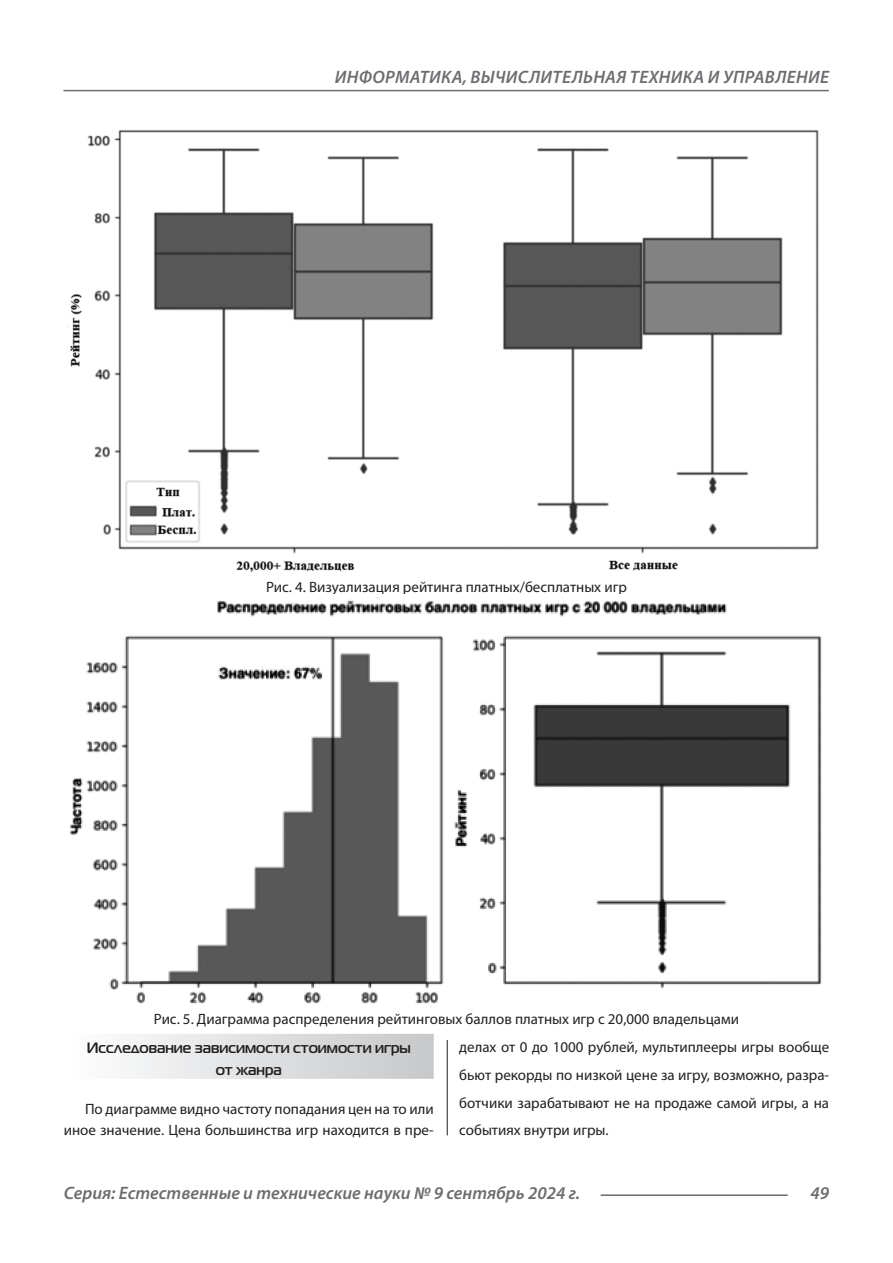
<style>
.page{position:relative;width:893px;height:1263px;background:#fff}
.page>*{position:absolute;margin:0;border:0;box-sizing:border-box;transform-origin:0 0}
.t1{font:italic 600 18px "Myriad Pro";letter-spacing:.005em;color:#6c6d70}
.Статья_текст{font:15px/27.6px "Myriad Pro";color:#231f20;text-align:right}
.Статья_подзаголовок{font:700 15px/21.8px "Magistral C";color:#231f20;text-align:center}
</style>
<div class="page">
<hr style="left:447px;top:128px;width:1px;height:1007px;background:#231f20">
<hr style="left:63px;top:90px;width:766px;height:1px;background:#6c6d70">
<hr style="left:601px;top:1194px;width:187px;height:2px;background:#6c6d70">
<div style="left:64px;top:1034px;width:370px;height:45px;background:linear-gradient(to right,#fefeff,#c6c8ca)"></div>
<div style="left:443px;top:1024px;width:9px;height:16px;background:#fff"></div>
<div style="left:64px;top:128px;width:765px;height:896px;background:#fff"></div>
<img style="left:67px;top:130px;width:752px;height:442px">
<img style="left:70px;top:597px;width:752px;height:407px">
<p class="t1" style="left:335px;top:66px;width:496px">ИНФОРМАТИКА, ВЫЧИСЛИТЕЛЬНАЯ ТЕХНИКА И УПРАВЛЕНИЕ</p>
<p class="Статья_текст" style="left:266px;top:573px;width:362px">Рис. 4. Визуализация рейтинга платных/бесплатных игр</p>
<p class="Статья_текст" style="left:154px;top:1005px;width:587px">Рис. 5. Диаграмма распределения рейтинговых баллов платных игр с 20,000 владельцами</p>
<p class="Статья_подзаголовок" style="left:87px;top:1037px;width:325px">Исследование зависимости стоимости игры от жанра</p>
<p class="Статья_текст" style="left:64px;top:1097px;width:371px;line-height:21.8px">По диаграмме видно частоту попадания цен на то или иное значение. Цена большинства игр находится в пре-</p>
<p class="Статья_текст" style="left:459px;top:1033px;width:371px;text-align:justify">делах от 0 до 1000 рублей, мультиплееры игры вообще бьют рекорды по низкой цене за игру, возможно, разра&shy;ботчики зарабатывают не на продаже самой игры, а на событиях внутри игры.</p>
<p class="t1" style="left:64px;top:1182px;width:518px">Серия: Естественные и технические науки № 9 сентябрь 2024 г.</p>
<p class="t1" style="left:810px;top:1182px;width:20px">49</p>
</div>
